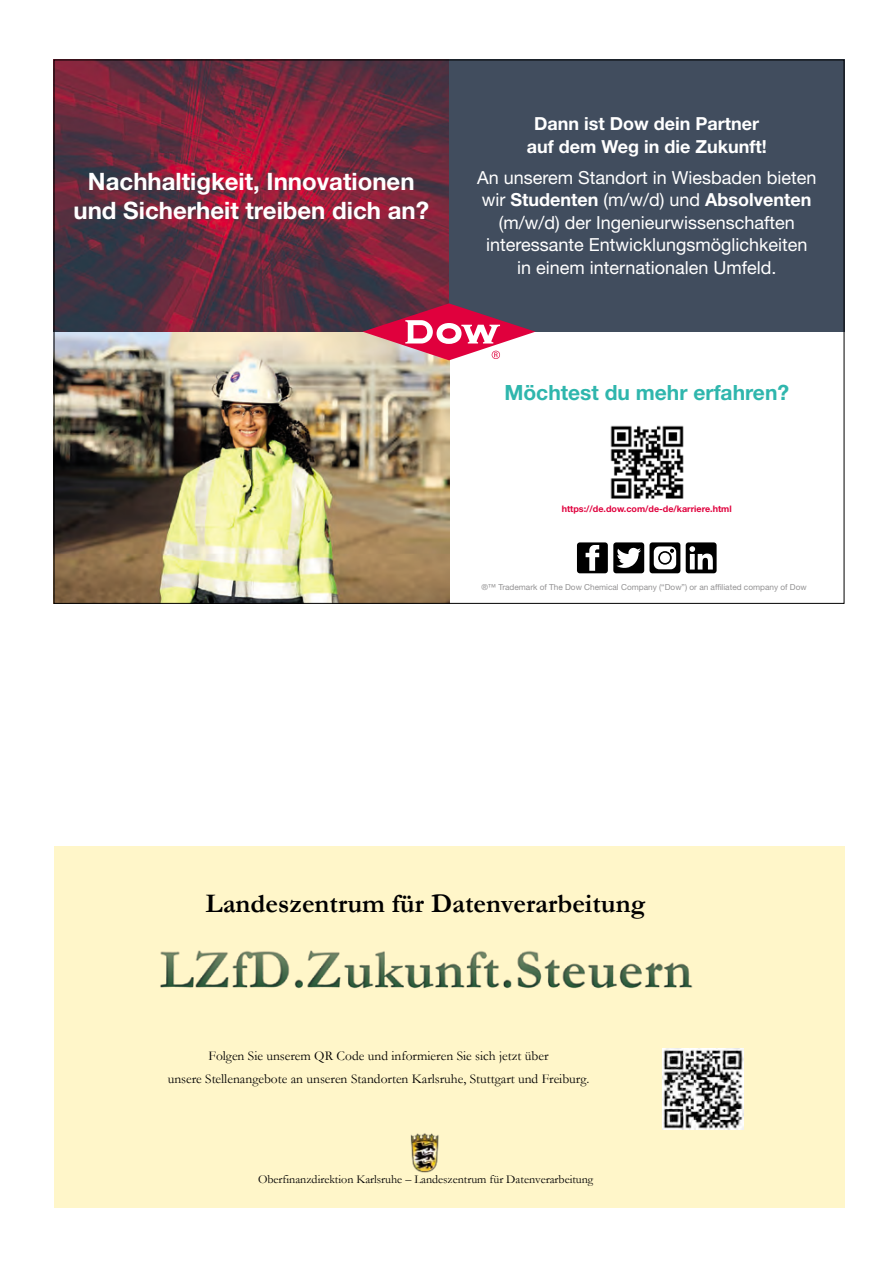
<style>
.page{position:relative;width:893px;height:1263px;background:#fff}
.page>*{position:absolute;margin:0;border:0;box-sizing:border-box;transform-origin:0 0}
.t1{font:700 27px "Garamond";color:#000}
.t2{font:700 24px/28.5px "Helvetica Neue LT Std";color:#fff;text-align:center}
.t3{font:700 21px "Helvetica Neue LT Std";color:#2fb6ad}
.t4{font:18px/22.5px "Helvetica Neue LT Std";color:#fff;text-align:center}
.t5{font:700 18px/22.5px "Helvetica Neue LT Std";color:#fff;text-align:center}
.t6{font:13.5px/22.6px "Garamond";color:#000;text-align:center}
.t7{font:12px "Garamond";letter-spacing:-.005em;color:#000}
.t8{font:700 9px "Helvetica Neue LT Std";color:#e0003d}
.t9{font:8.25px "Helvetica Neue LT Std";color:#939293}
.s1{font-weight:700}
</style>
<div class="page">
<img style="left:56px;top:332px;width:393px;height:270px">
<img style="left:56px;top:62px;width:393px;height:270px">
<div style="left:449px;top:60px;width:395px;height:272px;background:#414d5e"></div>
<svg style="left:363px;top:303px;width:172px;height:57px"></svg>
<div style="left:577px;top:542px;width:31px;height:31px;background:#000;border-radius:3px"></div>
<svg style="left:586px;top:545px;width:13px;height:26px"></svg>
<div style="left:649px;top:542px;width:31px;height:31px;background:#000;border-radius:3px"></div>
<svg style="left:654px;top:546px;width:22px;height:23px"></svg>
<div style="left:613px;top:542px;width:31px;height:31px;background:#000;border-radius:3px"></div>
<svg style="left:616px;top:547px;width:25px;height:21px"></svg>
<div style="left:686px;top:542px;width:31px;height:31px;background:#000;border-radius:3px"></div>
<svg style="left:689px;top:546px;width:24px;height:23px"></svg>
<img style="left:610px;top:425px;width:74px;height:74px">
<div style="left:54px;top:846px;width:791px;height:362px;background:#fff6c9"></div>
<img style="left:160px;top:950px;width:533px;height:39px">
<img style="left:663px;top:1048px;width:81px;height:81px">
<img style="left:411px;top:1133px;width:28px;height:40px">
<h2 class="t2" style="left:74px;top:167px;width:357px">Nachhaltigkeit, Innovationen und Sicherheit treiben dich an?</h2>
<p class="t5" style="left:527px;top:112px;width:241px">Dann ist Dow dein Partner auf dem Weg in die Zukunft!</p>
<p class="t4" style="left:477px;top:166px;width:341px">An unserem Standort in Wiesbaden bieten wir <span class="s1">Studenten</span> (m/w/d) und <span class="s1">Absolventen </span>(m/w/d) der Ingenieurwissenschaften interessante Entwicklungsmöglichkeiten in einem internationalen Umfeld.</p>
<p class="t3" style="left:504px;top:380px;width:286px">Möchtest du mehr erfahren?</p>
<p class="t8" style="left:562px;top:503px;width:171px">https://de.dow.com/de-de/karriere.html</p>
<p class="t9" style="left:481px;top:582px;width:327px">®™ Trademark of The Dow Chemical Company (“Dow”) or an affiliated company of Dow</p>
<h1 class="t1" style="left:206px;top:885px;width:441px">Landeszentrum für Datenverarbeitung</h1>
<p class="t6" style="left:168px;top:1044px;width:423px">Folgen Sie unserem QR Code und informieren Sie sich jetzt über<br>unsere Stellenangebote an unseren Standorten Karlsruhe, Stuttgart und Freiburg.</p>
<p class="t7" style="left:258px;top:1171px;width:337px">Oberfinanzdirektion Karlsruhe – Landeszentrum für Datenverarbeitung</p>
</div>
